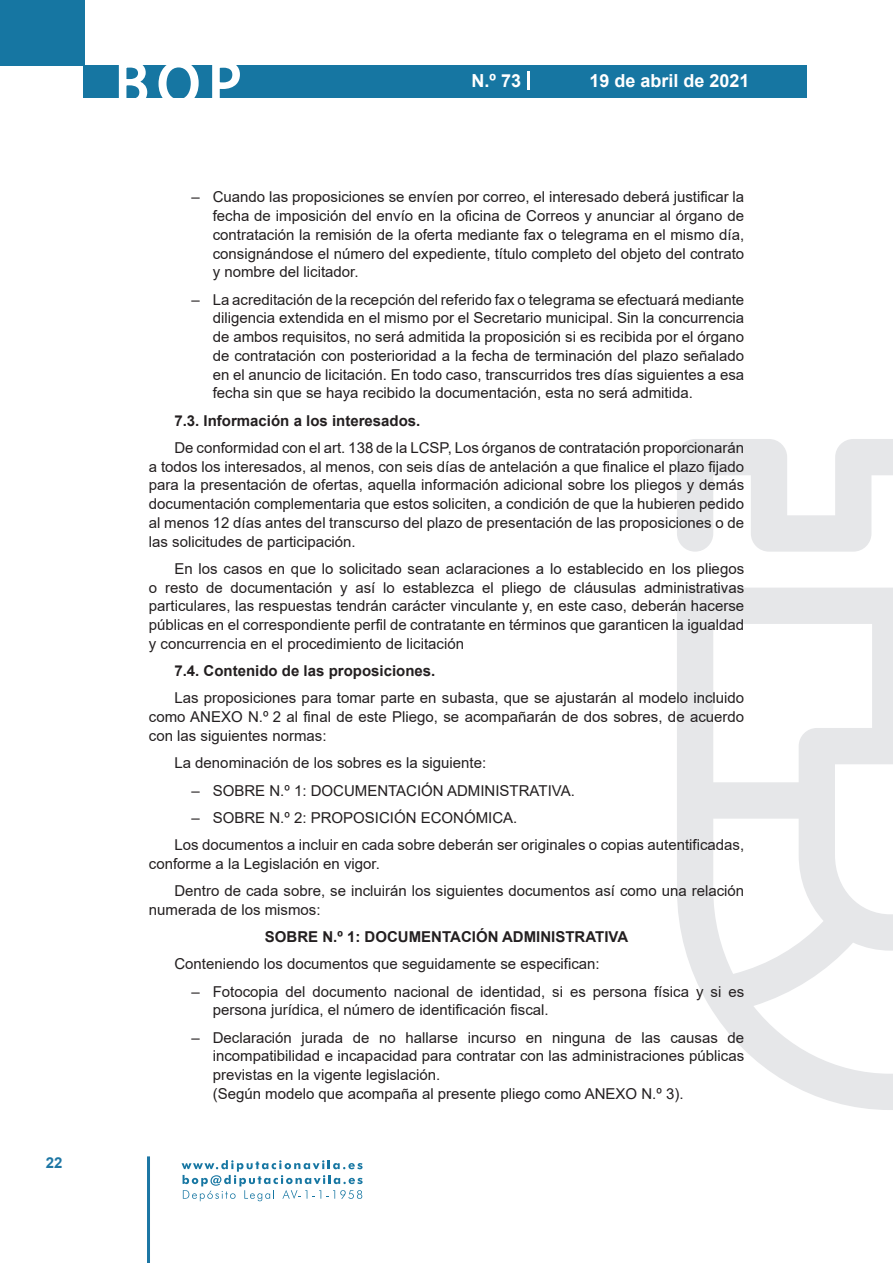
<style>
.page{position:relative;width:893px;height:1263px;background:#fff}
.page>*{position:absolute;margin:0;border:0;box-sizing:border-box;transform-origin:0 0}
.t1{font:500 61.5px "Avant Garde";color:#fff}
.t2{font:700 18px "Arial";color:#fff}
.t3{font:15px/18.8px "Arial";color:#231f20;text-align:justify}
.t4{font:700 15px "Arial";color:#231f20}
.t5{font:700 15px "Arial";color:#1d76a4}
</style>
<div class="page">
<div style="left:0;top:0;width:85px;height:65px;background:#1676a2"></div>
<div style="left:84px;top:65px;width:723px;height:33px;background:#1676a2"></div>
<svg style="left:118px;top:65px;width:30px;height:33px"></svg>
<svg style="left:158px;top:65px;width:41px;height:33px"></svg>
<svg style="left:212px;top:65px;width:28px;height:33px"></svg>
<svg style="left:182px;top:1160px;width:181px;height:41px"></svg>
<hr style="left:147px;top:1156px;width:3px;height:107px;background:#1d76a4">
<svg style="left:528px;top:71px;width:2px;height:19px"></svg>
<svg style="left:677px;top:439px;width:216px;height:671px"></svg>
<p class="t5" style="left:46px;top:1152px;width:18px">22</p>
<h1 class="t1" style="left:115px;top:46px;width:128px">BOP</h1>
<p class="t2" style="left:472px;top:68px;width:51px">N.º 73</p>
<p class="t2" style="left:589px;top:68px;width:162px">19 de abril de 2021</p>
<p class="t3" style="left:213px;top:188px;width:533px;text-indent:-21px">– Cuando las proposiciones se envíen por correo, el interesado deberá justificar la fecha de imposición del envío en la oficina de Correos y anunciar al órgano de contratación la remisión de la oferta mediante fax o telegrama en el mismo día, consignándose el número del expediente, título completo del objeto del contrato y nombre del licitador.</p>
<p class="t3" style="left:213px;top:290px;width:533px;text-indent:-21px">– La acreditación de la recepción del referido fax o telegrama se efectuará mediante diligencia extendida en el mismo por el Secretario municipal. Sin la concurrencia de ambos requisitos, no será admitida la proposición si es recibida por el órgano de contratación con posterioridad a la fecha de terminación del plazo señalado en el anuncio de licitación. En todo caso, transcurridos tres días siguientes a esa fecha sin que se haya recibido la documentación, esta no será admitida.</p>
<p class="t4" style="left:174px;top:410px;width:247px">7.3. Información a los interesados.</p>
<p class="t3" style="left:149px;top:438px;width:597px;text-indent:26px">De conformidad con el art. 138 de la LCSP, Los órganos de contratación proporcionarán a todos los interesados, al menos, con seis días de antelación a que finalice el plazo fijado para la presentación de ofertas, aquella información adicional sobre los pliegos y demás documentación complementaria que estos soliciten, a condición de que la hubieren pedido al menos 12 días antes del transcurso del plazo de presentación de las proposiciones o de las solicitudes de participación.</p>
<p class="t3" style="left:149px;top:559px;width:597px;text-indent:26px">En los casos en que lo solicitado sean aclaraciones a lo establecido en los pliegos o resto de documentación y así lo establezca el pliego de cláusulas administrativas particulares, las respuestas tendrán carácter vinculante y, en este caso, deberán hacerse públicas en el correspondiente perfil de contratante en términos que garanticen la igualdad y concurrencia en el procedimiento de licitación</p>
<p class="t4" style="left:174px;top:660px;width:262px">7.4. Contenido de las proposiciones.</p>
<p class="t3" style="left:149px;top:689px;width:597px;text-indent:26px">Las proposiciones para tomar parte en subasta, que se ajustarán al modelo incluido como ANEXO N.º 2 al final de este Pliego, se acompañarán de dos sobres, de acuerdo con las siguientes normas:</p>
<p class="t3" style="left:174px;top:753px;width:313px">La denominación de los sobres es la siguiente:</p>
<p class="t3" style="left:191px;top:781px;width:385px">– SOBRE N.º 1: DOCUMENTACIÓN ADMINISTRATIVA.</p>
<p class="t3" style="left:174px;top:804px;width:571px;line-height:27.3px;text-indent:17px">– SOBRE N.º 2: PROPOSICIÓN ECONÓMICA.<br>Los documentos a incluir en cada sobre deberán ser originales o copias autentificadas,</p>
<p class="t3" style="left:174px;top:850px;width:571px;line-height:27.3px;text-indent:-26px">conforme a la Legislación en vigor.<br>Dentro de cada sobre, se incluirán los siguientes documentos así como una relación</p>
<p class="t3" style="left:149px;top:900px;width:173px">numerada de los mismos:</p>
<p class="t4" style="left:265px;top:926px;width:365px">SOBRE N.º 1: DOCUMENTACIÓN ADMINISTRATIVA</p>
<p class="t3" style="left:174px;top:954px;width:427px">Conteniendo los documentos que seguidamente se especifican:</p>
<p class="t3" style="left:213px;top:982px;width:533px;text-indent:-21px">– Fotocopia del documento nacional de identidad, si es persona física y si es persona jurídica, el número de identificación fiscal.</p>
<p class="t3" style="left:213px;top:1028px;width:533px;text-align:left;text-indent:-21px">– Declaración jurada de no hallarse incurso en ninguna de las causas de incompatibilidad e incapacidad para contratar con las administraciones públicas previstas en la vigente legislación.<br>(Según modelo que acompaña al presente pliego como ANEXO N.º 3).</p>
</div>
